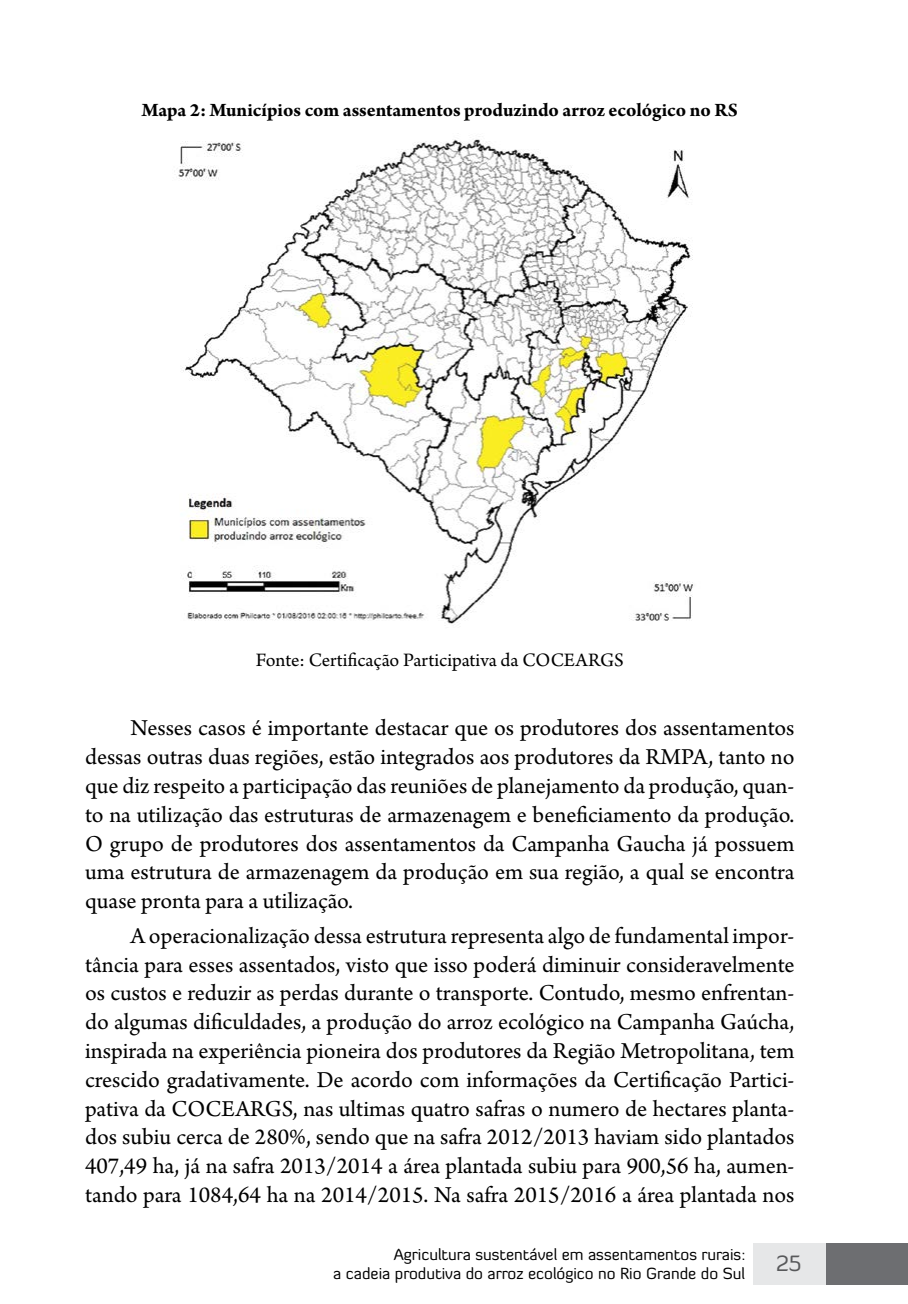
<style>
.page{position:relative;width:908px;height:1304px;background:#fff}
.page>*{position:absolute;margin:0;border:0;box-sizing:border-box;transform-origin:0 0}
.Corpo{font:24px/28.8px "Arno Pro";color:#000;text-align:justify}
.t1{font:22px "Diavlo";color:#58595b}
.Legenda{font:700 20px "Arno Pro";letter-spacing:-.005em;color:#000}
.Legenda-2{font:20px "Arno Pro";color:#000}
.t2{font:16px/19.2px "Diavlo";color:#000;text-align:right}
</style>
<div class="page">
<div style="left:797px;top:1243px;width:110px;height:41px;background:#6d6e71"></div>
<div style="left:752px;top:1243px;width:72px;height:41px;background:#e6e7e8"></div>
<img style="left:174px;top:139px;width:519px;height:485px">
<p class="Legenda" style="left:142px;top:98px;width:597px">Mapa 2: Municípios com assentamentos produzindo arroz ecológico no RS</p>
<p class="Legenda-2" style="left:255px;top:649px;width:369px">Fonte: Certificação Participativa da COCEARGS</p>
<p class="Corpo" style="left:85px;top:715px;width:710px;text-indent:45px">Nesses casos é importante destacar que os produtores dos assentamentos dessas outras duas regiões, estão integrados aos produtores da RMPA, tanto no que diz respeito a participação das reuniões de planejamento da produção, quan&shy;to na utilização das estruturas de armazenagem e beneficiamento da produção.<br>O grupo de produtores dos assentamentos da Campanha Gaucha já possuem uma estrutura de armazenagem da produção em sua região, a qual se encontra quase pronta para a utilização.</p>
<p class="Corpo" style="left:85px;top:922px;width:710px;text-indent:45px">A operacionalização dessa estrutura representa algo de fundamental impor&shy;tância para esses assentados, visto que isso poderá diminuir consideravelmente os custos e reduzir as perdas durante o transporte. Contudo, mesmo enfrentan&shy;do algumas dificuldades, a produção do arroz ecológico na Campanha Gaúcha, inspirada na experiência pioneira dos produtores da Região Metropolitana, tem crescido gradativamente. De acordo com informações da Certificação Partici&shy;pativa da COCEARGS, nas ultimas quatro safras o numero de hectares planta&shy;dos subiu cerca de 280%, sendo que na safra 2012/2013 haviam sido plantados 407,49 ha, já na safra 2013/2014 a área plantada subiu para 900,56 ha, aumen&shy;tando para 1084,64 ha na 2014/2015. Na safra 2015/2016 a área plantada nos</p>
<p class="t2" style="left:333px;top:1244px;width:413px">Agricultura sustentável em assentamentos rurais:<br>a cadeia produtiva do arroz ecológico no Rio Grande do Sul</p>
<p class="t1" style="left:775px;top:1250px;width:27px">25</p>
</div>
